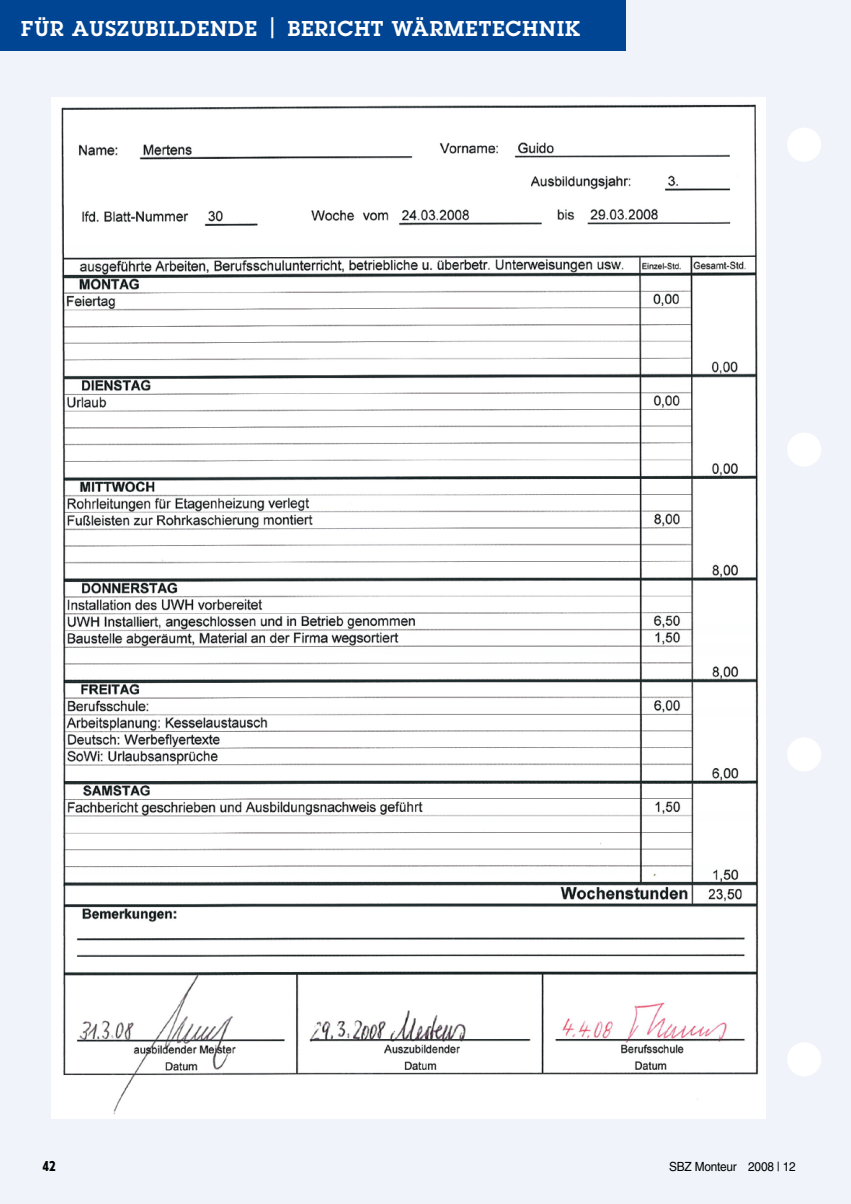
<style>
.page{position:relative;width:851px;height:1204px;background:#fff}
.page>*{position:absolute;margin:0;border:0;box-sizing:border-box;transform-origin:0 0}
.t1{font:600 21px "Lubalin Graph Std";letter-spacing:.05em;color:#fff}
.t2{font:800 condensed 13.5px "Tempo Std";color:#000}
.t3{font:12.6px "Helvetica LT Std";letter-spacing:-.02em;color:#000;scale:.94 1}
</style>
<div class="page">
<div style="left:0;top:0;width:850px;height:1203px;background:#f0f4fa"></div>
<div style="left:787px;top:128px;width:34px;height:34px;background:#fff;border-radius:50%"></div>
<div style="left:787px;top:432px;width:34px;height:34px;background:#fff;border-radius:50%"></div>
<div style="left:787px;top:737px;width:34px;height:34px;background:#fff;border-radius:50%"></div>
<div style="left:787px;top:1042px;width:34px;height:34px;background:#fff;border-radius:50%"></div>
<img style="left:51px;top:98px;width:714px;height:1020px">
<div style="left:0;top:0;width:625px;height:51px;background:#004494"></div>
<p class="t1" style="left:21px;top:15px;width:360px">BE ICHTSHEFT | KÜCHENSPÜLE</p>
<p class="t1" style="left:21px;top:15px;width:295px">FÜR AUSZUBILDENDE | BERICHT</p>
<p class="t1" style="left:392px;top:15px;width:190px">WÄRMETECHNIK</p>
<p class="t2" style="left:43px;top:1157px;width:14px">42</p>
<p class="t3" style="left:669px;top:1158px;width:136px">SBZ Monteur 2008 | 12</p>
</div>
